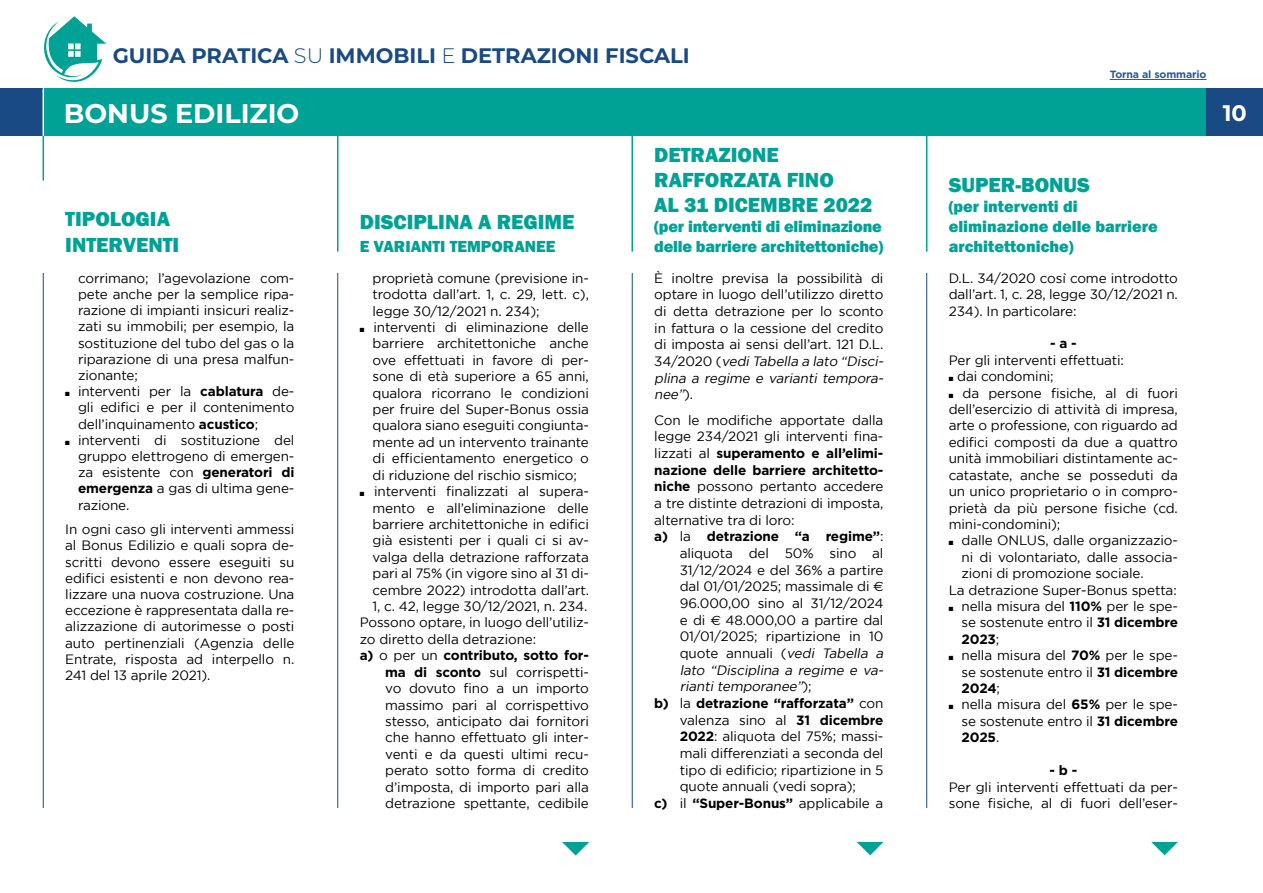
<style>
.page{position:relative;width:1263px;height:893px;background:#fff}
.page>*{position:absolute;margin:0;border:0;box-sizing:border-box;transform-origin:0 0}
.t1{font:700 27px "Montserrat";color:#fff}
.t2{font:700 22.5px "Montserrat";color:#fff}
.t3{font:800 21px/25.2px "Franklin Gothic";color:#00a295}
.t4{font:700 21px "Montserrat";color:#194a83}
.t5{font:800 16.5px/19.8px "Franklin Gothic";color:#00a295}
.t6{font:13.5px/16.4px "Gotham";letter-spacing:-.01em;color:#000;text-align:justify}
.t7{font:700 13.5px/16.6px "Gotham Pro";letter-spacing:-.01em;color:#000}
.t8{font:700 13.5px "Gotham";letter-spacing:-.01em;color:#000}
.t9{font:700 10.5px "Gotham Pro";letter-spacing:-.01em;color:#275b9b}
.s1{font-weight:300}
.s2{font-family:"Gotham Pro";font-weight:700}
.s3{font-weight:400}
.s4{font-weight:700}
.s5{font-style:italic}
.s6{font-family:"Gotham";font-weight:400}
.s7{font-family:"Euro Sans"}
</style>
<div class="page">
<hr style="left:926px;top:136px;width:1px;height:116px;background:#00a295">
<hr style="left:631px;top:136px;width:2px;height:116px;background:#00a295">
<hr style="left:337px;top:136px;width:1px;height:116px;background:#00a295">
<hr style="left:43px;top:136px;width:1px;height:45px;background:#00a295">
<svg style="left:857px;top:842px;width:26px;height:13px"></svg>
<svg style="left:1151px;top:842px;width:27px;height:13px"></svg>
<hr style="left:926px;top:273px;width:1px;height:535px;background:#194a83">
<hr style="left:632px;top:273px;width:1px;height:535px;background:#194a83">
<hr style="left:337px;top:273px;width:1px;height:535px;background:#194a83">
<hr style="left:43px;top:273px;width:1px;height:535px;background:#194a83">
<div style="left:0;top:89px;width:43px;height:47px;background:#194a83"></div>
<div style="left:44px;top:89px;width:1162px;height:47px;background:#00a295"></div>
<svg style="left:44px;top:16px;width:62px;height:66px"></svg>
<div style="left:1206px;top:89px;width:57px;height:47px;background:#194a83"></div>
<hr style="left:1110px;top:79px;width:96px;height:1px;background:#275b9b">
<svg style="left:562px;top:842px;width:27px;height:13px"></svg>
<h3 class="t4" style="left:113px;top:41px;width:579px">GUIDA PRATICA <span class="s1">SU</span> IMMOBILI <span class="s1">E</span> DETRAZIONI FISCALI</h3>
<h1 class="t1" style="left:64px;top:94px;width:237px">BONUS EDILIZIO</h1>
<h3 class="t3" style="left:65px;top:207px;width:116px">TIPOLOGIA<br>INTERVENTI</h3>
<p class="t6" style="left:78px;top:270px;width:218px">corrimano; l’agevolazione com&shy;pete anche per la semplice ripa&shy;razione di impianti insicuri realiz&shy;zati su immobili; per esempio, la sostituzione del tubo del gas o la riparazione di una presa malfun&shy;zionante;</p>
<p class="t6" style="left:78px;top:383px;width:218px;text-indent:-13px">■ interventi per la <span class="s2">cablatura</span> de&shy;gli edifici e per il contenimento dell’inquinamento <span class="s2">acustico</span>;</p>
<p class="t6" style="left:78px;top:432px;width:218px;text-indent:-13px">■ interventi di sostituzione del gruppo elettrogeno di emergen&shy;za esistente con <span class="s2">generatori di emergenza</span> a gas di ultima gene&shy;razione.</p>
<p class="t6" style="left:65px;top:521px;width:231px">In ogni caso gli interventi ammessi al Bonus Edilizio e quali sopra de&shy;scritti devono essere eseguiti su edifici esistenti e non devono rea&shy;lizzare una nuova costruzione. Una eccezione è rappresentata dalla re&shy;alizzazione di autorimesse o posti auto pertinenziali (Agenzia delle Entrate, risposta ad interpello n.<br>241 del 13 aprile 2021).</p>
<h3 class="t3" style="left:360px;top:209px;width:216px">DISCIPLINA A REGIME</h3>
<p class="t5" style="left:360px;top:236px;width:197px">E VARIANTI TEMPORANEE</p>
<p class="t6" style="left:372px;top:270px;width:218px">proprietà comune (previsione in&shy;trodotta dall’art. 1, c. 29, lett. c), legge 30/12/2021 n. 234);</p>
<p class="t6" style="left:372px;top:319px;width:218px;text-indent:-13px">■ interventi di eliminazione delle barriere architettoniche anche ove effettuati in favore di per&shy;sone di età superiore a 65 anni, qualora ricorrano le condizioni per fruire del Super-Bonus ossia qualora siano eseguiti congiunta&shy;mente ad un intervento trainante di efficientamento energetico o di riduzione del rischio sismico;</p>
<p class="t6" style="left:360px;top:483px;width:231px">■ interventi finalizzati al supera-</p>
<p class="t6" style="left:372px;top:499px;width:218px">mento e all’eliminazione delle</p>
<p class="t6" style="left:372px;top:516px;width:218px">barriere architettoniche in edifici</p>
<p class="t6" style="left:372px;top:532px;width:218px">già esistenti per i quali ci si av-</p>
<p class="t6" style="left:372px;top:549px;width:218px">valga della detrazione rafforzata</p>
<p class="t6" style="left:372px;top:565px;width:218px">pari al 75% (in vigore sino al 31 di-</p>
<p class="t6" style="left:372px;top:581px;width:218px">cembre 2022) introdotta dall’art.</p>
<p class="t6" style="left:372px;top:598px;width:216px">1, c. 42, legge 30/12/2021, n. 234.</p>
<p class="t6" style="left:360px;top:614px;width:231px">Possono optare, in luogo dell’utiliz-</p>
<p class="t6" style="left:360px;top:631px;width:178px">zo diretto della detrazione:</p>
<p class="t8" style="left:360px;top:646px;width:231px">a) <span class="s3">o per un</span> contributo, sotto for-</p>
<p class="t6" style="left:385px;top:663px;width:205px"><span class="s4">ma di sconto</span> sul corrispetti-</p>
<p class="t6" style="left:385px;top:680px;width:205px">vo dovuto fino a un importo</p>
<p class="t6" style="left:385px;top:696px;width:205px">massimo pari al corrispettivo</p>
<p class="t6" style="left:385px;top:713px;width:205px">stesso, anticipato dai fornitori</p>
<p class="t6" style="left:385px;top:729px;width:205px">che hanno effettuato gli inter-</p>
<p class="t6" style="left:385px;top:746px;width:205px">venti e da questi ultimi recu-</p>
<p class="t6" style="left:385px;top:762px;width:205px">perato sotto forma di credito</p>
<p class="t6" style="left:385px;top:778px;width:205px">d’imposta, di importo pari alla</p>
<p class="t6" style="left:385px;top:795px;width:205px">detrazione spettante, cedibile</p>
<h3 class="t3" style="left:654px;top:142px;width:220px">DETRAZIONE<br>RAFFORZATA FINO<br>AL 31 DICEMBRE 2022</h3>
<p class="t5" style="left:654px;top:216px;width:231px">(per interventi di eliminazione delle barriere architettoniche)</p>
<p class="t6" style="left:654px;top:269px;width:233px;text-align:left">È inoltre previsa la possibilità di optare in luogo dell’utilizzo diretto di detta detrazione per lo sconto in fattura o la cessione del credito di imposta ai sensi dell’art. 121 D.L.<br>3 4/2 0 2 0 ( <span class="s5">vediTabella a lato “Disci&shy;plina a regime e varianti tempora&shy;nee”</span>) .</p>
<p class="t6" style="left:654px;top:411px;width:231px">Con le modifiche apportate dalla legge 234/2021 gli interventi fina-</p>
<p class="t7" style="left:654px;top:444px;width:231px"><span class="s6">lizzati al</span> superamento e all’elimi&shy;nazione delle barriere architetto-</p>
<p class="t6" style="left:654px;top:478px;width:231px"><span class="s2">niche</span> possono pertanto accedere a tre distinte detrazioni di imposta, alternative tra di loro:</p>
<p class="t7" style="left:654px;top:528px;width:231px">a) <span class="s6">la</span> detrazione “a regime”<span class="s6">:</span></p>
<p class="t6" style="left:680px;top:545px;width:208px;text-align:left">aliquota del 50% sino al<br>31/12/2024 e del 36% a partire dal 01/01/2025; massimale di <span class="s7">€<br></span>96.000,00 sino al 31/12/2024 e di <span class="s7">€</span> 48.000,00 a partire dal<br>01/01/2025; ripartizione in 10 quote annuali (<span class="s5">vedi Tabella a lato “Disciplina a regime e va&shy;rianti temporanee”</span>) ;</p>
<p class="t7" style="left:654px;top:694px;width:231px">b) <span class="s6">la</span> detrazione “rafforzata” <span class="s6">con</span></p>
<p class="t6" style="left:680px;top:711px;width:205px">valenza sino al <span class="s2">31 dicembre 2022</span>: aliquota del 75%; massi&shy;mali differenziati a seconda del tipo di edificio; ripartizione in 5 quote annuali (vedi sopra);</p>
<p class="t7" style="left:654px;top:794px;width:231px">c) <span class="s6">il</span> “Super-Bonus” <span class="s6">applicabile a</span></p>
<p class="t9" style="left:1110px;top:68px;width:98px">Torna al sommario</p>
<h2 class="t2" style="left:1223px;top:97px;width:26px">10</h2>
<h3 class="t3" style="left:949px;top:172px;width:143px">SUPER-BONUS</h3>
<p class="t5" style="left:949px;top:197px;width:211px">(per interventi di eliminazione delle barriere architettoniche)</p>
<p class="t6" style="left:949px;top:270px;width:231px">D.L. 34/2020 così come introdotto dall’art. 1, c. 28, legge 30/12/2021 n.<br>234). In particolare:</p>
<p class="t7" style="left:1050px;top:335px;width:28px">- a -</p>
<p class="t6" style="left:949px;top:352px;width:177px">Per gli interventi effettuati:</p>
<p class="t6" style="left:949px;top:368px;width:106px">■ dai condomini;</p>
<p class="t6" style="left:949px;top:384px;width:231px">■ da persone fisiche, al di fuori dell’esercizio di attività di impresa, arte o professione, con riguardo ad edifici composti da due a quattro unità immobiliari distintamente ac&shy;catastate, anche se posseduti da un unico proprietario o in compro&shy;prietà da più persone fisiche (cd. mini-condomini);</p>
<p class="t6" style="left:949px;top:532px;width:231px">■ dalle ONLUS, dalle organizzazio-</p>
<p class="t6" style="left:961px;top:549px;width:218px">ni di volontariato, dalle associa-</p>
<p class="t6" style="left:961px;top:565px;width:184px">zioni di promozione sociale.</p>
<p class="t6" style="left:949px;top:581px;width:230px">La detrazione Super-Bonus spetta:</p>
<p class="t6" style="left:949px;top:598px;width:231px;text-align:right">■ nella misura del <span class="s2">110%</span> per le spe&shy;se sostenute entro il <span class="s2">31 dicembre</span></p>
<p class="t7" style="left:961px;top:630px;width:39px">2023<span class="s6">;</span></p>
<p class="t6" style="left:949px;top:647px;width:231px;text-align:right">■ nella misura del <span class="s2">70%</span> per le spe&shy;se sostenute entro il <span class="s2">31 dicembre</span></p>
<p class="t7" style="left:961px;top:680px;width:40px">2024<span class="s6">;</span></p>
<p class="t6" style="left:949px;top:696px;width:231px;text-align:right">■ nella misura del <span class="s2">65%</span> per le spe&shy;se sostenute entro il <span class="s2">31 dicembre</span></p>
<p class="t7" style="left:961px;top:729px;width:39px">2025<span class="s6">.</span></p>
<p class="t7" style="left:1049px;top:762px;width:29px">- b -</p>
<p class="t6" style="left:949px;top:778px;width:231px">Per gli interventi effettuati da per&shy;sone fisiche, al di fuori dell’eser-</p>
</div>
